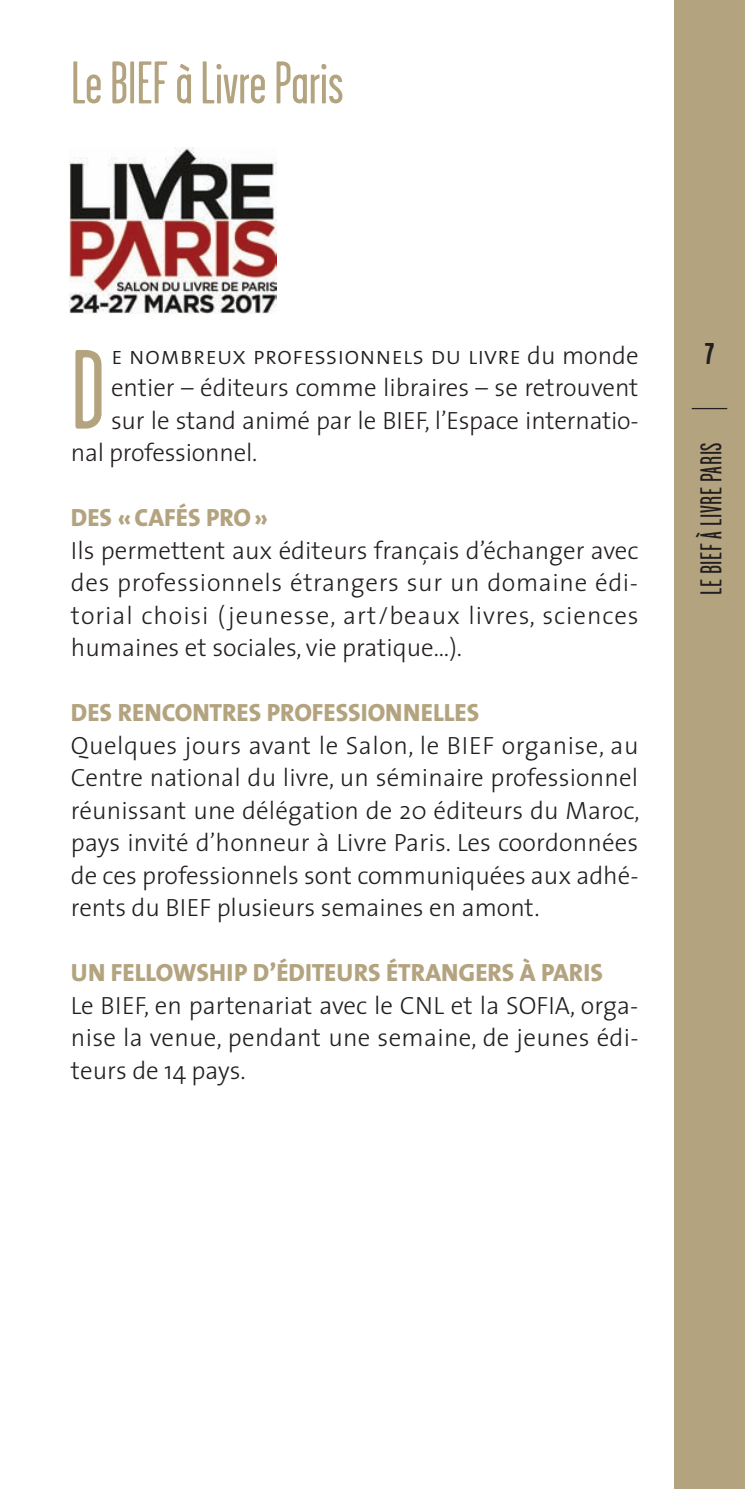
<style>
.page{position:relative;width:745px;height:1489px;background:#fff}
.page>*{position:absolute;margin:0;border:0;box-sizing:border-box;transform-origin:0 0}
.t1{font:112.25px "Garage Gothic";color:#b3a37f}
.t2{font:60px "Garage Gothic";color:#b3a37f}
.t3{font:30px "Garage Gothic";letter-spacing:.02em;color:#231f20}
.t4{font:700 30px "Garage Gothic";color:#231f20}
.t5{font:300 25px/32.5px "The Sans";color:#231f20;text-align:justify}
.t6{font:800 25px "The Sans";color:#b3a37f}
.t7{font:25px "The Sans Light Caps";color:#231f20}
.s1{font-family:"The Sans";font-weight:300}
</style>
<div class="page">
<div style="left:673px;top:0;width:71px;height:1488px;background:#b3a37f"></div>
<hr style="left:691px;top:408px;width:35px;height:1px;background:#231f20">
<img style="left:69px;top:147px;width:207px;height:166px">
<h2 class="t2" style="left:71px;top:52px;width:274px">Le BIEF à Livre Paris</h2>
<h1 class="t1" style="left:71px;top:332px;width:36px">D</h1>
<p class="t7" style="left:111px;top:334px;width:528px">e nombreux professionnels du livre <span class="s1">du monde</span></p>
<p class="t5" style="left:111px;top:370px;width:528px">entier – éditeurs comme libraires – se retrouvent</p>
<p class="t5" style="left:111px;top:403px;width:528px">sur le stand animé par le BIEF, l’Espace internatio-</p>
<p class="t5" style="left:71px;top:435px;width:188px">nal professionnel.</p>
<p class="t6" style="left:71px;top:496px;width:198px">DES « CAFÉS PRO »</p>
<p class="t5" style="left:71px;top:533px;width:569px">Ils permettent aux éditeurs français d’échanger avec des professionnels étrangers sur un domaine édi&shy;torial choisi (jeunesse, art/beaux livres, sciences humaines et sociales, vie pratique…).</p>
<p class="t6" style="left:71px;top:691px;width:409px">DES RENCONTRES PROFESSIONNELLES</p>
<p class="t5" style="left:71px;top:728px;width:570px">Quelques jours avant le Salon, le BIEF organise, au Centre national du livre, un séminaire professionnel réunissant une délégation de 20 éditeurs du Maroc, pays invité d’honneur à Livre Paris. Les coordonnées de ces professionnels sont communiquées aux adhé&shy;rents du BIEF plusieurs semaines en amont.</p>
<p class="t6" style="left:71px;top:951px;width:533px">UN FELLOWSHIP D’ÉDITEURS ÉTRANGERS À PARIS</p>
<p class="t5" style="left:71px;top:988px;width:568px">Le BIEF, en partenariat avec le CNL et la SOFIA, orga&shy;nise la venue, pendant une semaine, de jeunes édi&shy;teurs de 14 pays.</p>
<p class="t4" style="left:704px;top:337px;width:11px">7</p>
<p class="t3" style="left:695px;top:595px;width:154px;rotate:-90deg">LE BIEF À LIVRE PARIS</p>
</div>
